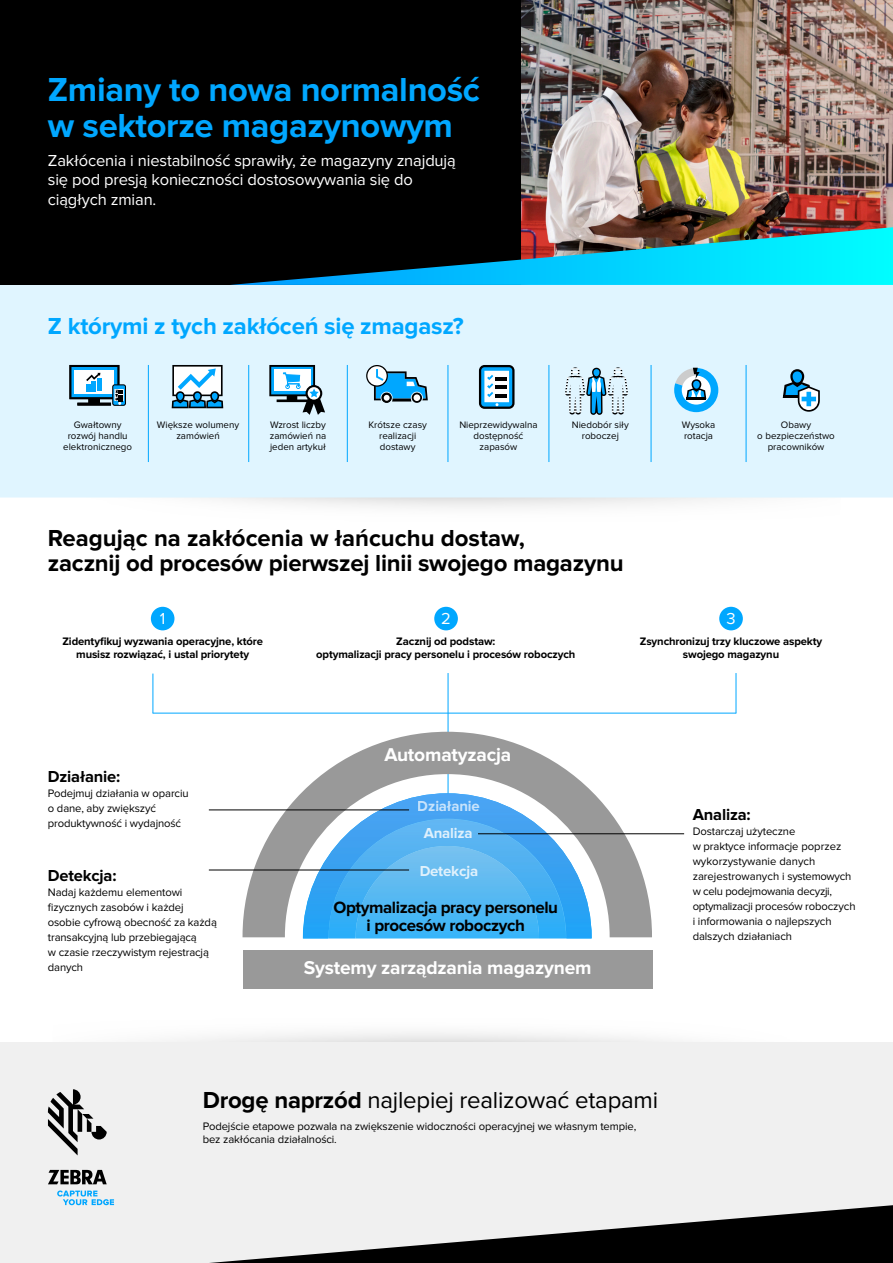
<style>
.page{position:relative;width:893px;height:1263px;background:#fff}
.page>*{position:absolute;margin:0;border:0;box-sizing:border-box;transform-origin:0 0}
.t1{font:700 34.5px/36px "Proxima Nova";letter-spacing:-.01em;color:#00a7ff}
.t2{font:700 24px "Proxima Nova";letter-spacing:-.01em;color:#000}
.t3{font:24px "Proxima Nova";letter-spacing:-.01em;color:#000}
.t4{font:700 24px "Proxima Nova";letter-spacing:-.01em;color:#00a7ff}
.t5{font:700 19.2px "Proxima Nova";letter-spacing:-.01em;color:#fff}
.t6{font:700 16.95px/17.2px "Proxima Nova";letter-spacing:-.025em;color:#000;text-align:center}
.t7{font:16.5px/19.5px "Proxima Nova";letter-spacing:-.01em;color:#fff}
.t8{font:700 16.5px "Proxima Nova";letter-spacing:-.01em;color:#000}
.t9{font:700 15px/26.4px "Proxima Nova";letter-spacing:-.01em;color:#fff;text-align:center}
.t10{font:11.25px/15px "Proxima Nova";letter-spacing:-.01em;color:#000}
.t11{font:700 11.25px/12.8px "Proxima Nova";letter-spacing:-.01em;color:#000;text-align:center}
.t12{font:9.75px/11.2px "Proxima Nova";color:#000;text-align:center}
.s1{font-weight:700}
</style>
<div class="page">
<div style="left:0;top:1043px;width:893px;height:220px;background:#f0f0f0"></div>
<div style="left:0;top:252px;width:893px;height:245px;background:#e0f5ff"></div>
<img style="left:521px;top:0;width:372px;height:227px">
<div style="left:0;top:0;width:521px;height:285px;background:#000"></div>
<hr style="left:448px;top:673px;width:1px;height:126px;background:#00a7ff">
<hr style="left:736px;top:673px;width:1px;height:40px;background:#00a7ff">
<hr style="left:153px;top:673px;width:1px;height:40px;background:#00a7ff">
<hr style="left:153px;top:713px;width:583px;height:1px;background:#00a7ff">
<svg style="left:243px;top:732px;width:409px;height:205px"></svg>
<div style="left:243px;top:950px;width:410px;height:39px;background:#999"></div>
<img style="left:303px;top:793px;width:289px;height:145px">
<img style="left:329px;top:819px;width:237px;height:119px">
<img style="left:356px;top:846px;width:183px;height:92px">
<hr style="left:209px;top:810px;width:200px;height:1px;background:#000">
<hr style="left:209px;top:870px;width:200px;height:1px;background:#000">
<hr style="left:478px;top:833px;width:206px;height:1px;background:#000">
<svg style="left:209px;top:1205px;width:684px;height:58px"></svg>
<div style="left:151px;top:607px;width:23px;height:23px;background:#00a7ff;border-radius:50%"></div>
<div style="left:434px;top:607px;width:24px;height:23px;background:#00a7ff;border-radius:50%"></div>
<div style="left:719px;top:607px;width:24px;height:23px;background:#00a7ff;border-radius:50%"></div>
<svg style="left:69px;top:365px;width:57px;height:41px;background:#71a1ba"></svg>
<svg style="left:172px;top:365px;width:51px;height:43px;background:#86aec3"></svg>
<svg style="left:269px;top:365px;width:56px;height:50px"></svg>
<svg style="left:366px;top:365px;width:62px;height:38px"></svg>
<svg style="left:479px;top:365px;width:36px;height:44px;background:#679ab4"></svg>
<svg style="left:674px;top:368px;width:44px;height:44px"></svg>
<hr style="left:687px;top:397px;width:19px;height:3px;background:#000">
<svg style="left:782px;top:369px;width:38px;height:43px"></svg>
<hr style="left:148px;top:365px;width:1px;height:97px;background:#00a7ff">
<hr style="left:549px;top:365px;width:1px;height:97px;background:#00a7ff">
<hr style="left:347px;top:365px;width:1px;height:97px;background:#00a7ff">
<hr style="left:746px;top:365px;width:1px;height:97px;background:#00a7ff">
<hr style="left:248px;top:365px;width:1px;height:97px;background:#00a7ff">
<hr style="left:651px;top:365px;width:1px;height:97px;background:#00a7ff">
<hr style="left:448px;top:365px;width:1px;height:97px;background:#00a7ff">
<svg style="left:565px;top:367px;width:63px;height:48px"></svg>
<svg style="left:230px;top:227px;width:663px;height:58px"></svg>
<svg style="left:48px;top:1089px;width:59px;height:66px"></svg>
<svg style="left:48px;top:1170px;width:59px;height:14px"></svg>
<svg style="left:57px;top:1190px;width:57px;height:15px"></svg>
<p class="t1" style="left:48px;top:73px;width:434px">Zmiany to nowa normalność w sektorze magazynowym</p>
<p class="t7" style="left:48px;top:151px;width:409px">Zakłócenia i niestabilność sprawiły, że magazyny znajdują się pod presją konieczności dostosowywania się do ciągłych zmian.</p>
<p class="t4" style="left:48px;top:312px;width:417px">Z którymi z tych zakłóceń się zmagasz?</p>
<p class="t12" style="left:176px;top:430px;width:45px">zamówień</p>
<p class="t12" style="left:270px;top:419px;width:58px;text-align:justify">Wzrost liczby zamówień na jeden artykuł</p>
<p class="t12" style="left:368px;top:419px;width:60px">Krótsze czasy realizacji</p>
<p class="t12" style="left:63px;top:419px;width:70px">Gwałtowny rozwój handlu elektronicznego</p>
<p class="t12" style="left:157px;top:419px;width:84px">Większe wolumeny</p>
<p class="t12" style="left:380px;top:441px;width:37px">dostawy</p>
<p class="t12" style="left:459px;top:419px;width:80px">Nieprzewidywalna dostępność</p>
<p class="t12" style="left:480px;top:441px;width:39px">zapasów</p>
<p class="t12" style="left:572px;top:419px;width:58px">Niedobór siły</p>
<p class="t12" style="left:582px;top:430px;width:39px">roboczej</p>
<p class="t2" style="left:48px;top:524px;width:479px">Reagując na zakłócenia w łańcuchu dostaw,</p>
<p class="t2" style="left:48px;top:549px;width:577px">zacznij od procesów pierwszej linii swojego magazynu</p>
<p class="t12" style="left:682px;top:419px;width:35px">Wysoka</p>
<p class="t12" style="left:684px;top:430px;width:30px">rotacja</p>
<p class="t12" style="left:757px;top:419px;width:79px">Obawy<br>o bezpieczeństwo pracowników</p>
<p class="t7" style="left:160px;top:609px;width:7px">1</p>
<p class="t7" style="left:441px;top:609px;width:11px">2</p>
<p class="t7" style="left:726px;top:609px;width:11px">3</p>
<p class="t11" style="left:62px;top:635px;width:202px">Zidentyfikuj wyzwania operacyjne, które musisz rozwiązać, i ustal priorytety</p>
<p class="t11" style="left:396px;top:635px;width:101px">Zacznij od podstaw:</p>
<p class="t11" style="left:316px;top:648px;width:261px">optymalizacji pracy personelu i procesów roboczych</p>
<p class="t8" style="left:48px;top:767px;width:74px">Działanie:</p>
<p class="t10" style="left:48px;top:786px;width:142px">Podejmuj działania w oparciu o dane, aby zwiększyć produktywność i wydajność</p>
<p class="t8" style="left:48px;top:866px;width:70px">Detekcja:</p>
<p class="t10" style="left:48px;top:885px;width:171px">Nadaj każdemu elementowi fizycznych zasobów i każdej osobie cyfrową obecność za każdą transakcyjną lub przebiegającą<br>w czasie rzeczywistym rejestracją danych</p>
<p class="t5" style="left:384px;top:743px;width:129px">Automatyzacja</p>
<h3 class="t9" style="left:418px;top:793px;width:64px">Działanie<br>Analiza</h3>
<h3 class="t9" style="left:419px;top:858px;width:60px">Detekcja</h3>
<p class="t6" style="left:334px;top:899px;width:226px">Optymalizacja pracy personelu i procesów roboczych</p>
<p class="t5" style="left:304px;top:956px;width:289px">Systemy zarządzania magazynem</p>
<p class="t11" style="left:640px;top:635px;width:184px">Zsynchronizuj trzy kluczowe aspekty</p>
<p class="t11" style="left:683px;top:648px;width:98px">swojego magazynu</p>
<p class="t8" style="left:693px;top:805px;width:59px">Analiza:</p>
<p class="t10" style="left:693px;top:824px;width:164px">Dostarczaj użyteczne<br>w praktyce informacje poprzez wykorzystywanie danych zarejestrowanych i systemowych w celu podejmowania decyzji, optymalizacji procesów roboczych i informowania o najlepszych dalszych działaniach</p>
<p class="t3" style="left:203px;top:1086px;width:457px"><span class="s1">Drogę naprzód</span> najlepiej realizować etapami</p>
<p class="t10" style="left:203px;top:1120px;width:435px;line-height:12.8px">Podejście etapowe pozwala na zwiększenie widoczności operacyjnej we własnym tempie, bez zakłócania działalności.</p>
</div>
